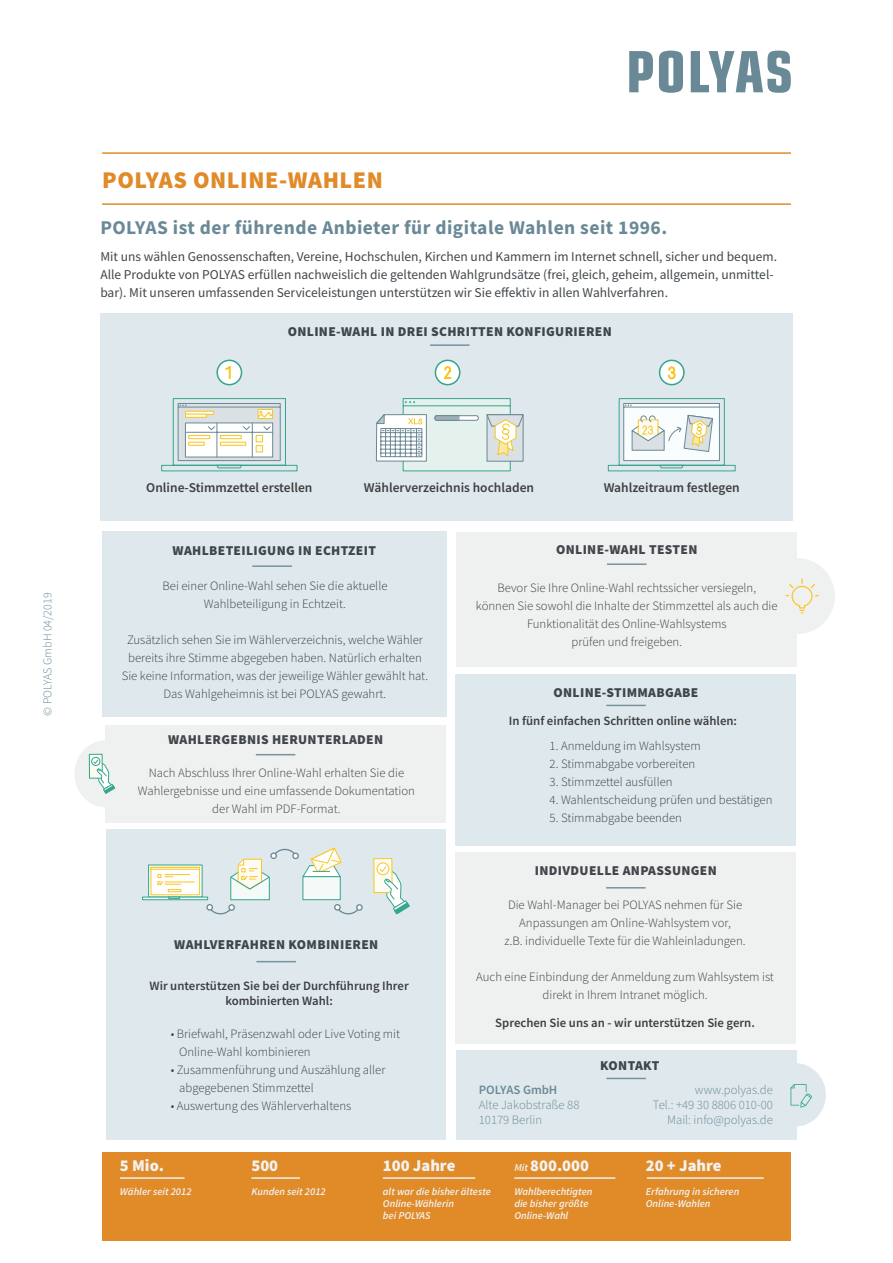
<style>
.page{position:relative;width:893px;height:1263px;background:#fff}
.page>*{position:absolute;margin:0;border:0;box-sizing:border-box;transform-origin:0 0}
.t1{font:900 24px "Source Sans Pro";letter-spacing:.025em;color:#e08a28}
.t2{font:700 19.5px "Source Sans Pro";letter-spacing:.025em;color:#6a8996}
.t3{font:900 16.5px "Source Sans Pro";color:#f1f2f1}
.t4{font:13.5px/18px "Source Sans Pro";color:#40464b}
.t5{font:900 13.5px "Source Sans Pro";letter-spacing:.025em;color:#40464b}
.t6{font:600 13.5px "Source Sans Pro";color:#3e3e3f}
.t7{font:300 12.75px/18px "Source Sans Pro";color:#3e3e3f;text-align:center}
.t8{font:600 12.75px/15px "Source Sans Pro";color:#3e3e3f;text-align:center}
.t9{font:300 12.75px/15px "Source Sans Pro";color:#6a8996}
.t10{font:600 12.75px "Source Sans Pro";color:#6a8996}
.t11{font:300 12px "Source Sans Pro";color:#6a8996}
.t12{font:italic 600 10.5px/12px "Source Sans Pro";color:#f1f2f1}
.s1{font-weight:600;font-style:italic;font-size:10.5px}
</style>
<div class="page">
<div style="left:759px;top:558px;width:76px;height:76px;background:#eff0f0;border-radius:50%"></div>
<div style="left:457px;top:532px;width:340px;height:134px;background:#eff0f0"></div>
<div style="left:456px;top:852px;width:340px;height:192px;background:#eff0f0"></div>
<div style="left:456px;top:674px;width:340px;height:171px;background:#dfe9ed"></div>
<div style="left:102px;top:531px;width:344px;height:186px;background:#dfe9ed"></div>
<div style="left:456px;top:1050px;width:340px;height:89px;background:#dfe9ed"></div>
<div style="left:100px;top:314px;width:693px;height:207px;background:#dfe9ed"></div>
<div style="left:764px;top:1063px;width:62px;height:64px;background:#dfe9ed;border-radius:50%"></div>
<svg style="left:790px;top:1084px;width:22px;height:24px"></svg>
<div style="left:106px;top:725px;width:340px;height:97px;background:#eff0f0"></div>
<div style="left:74px;top:740px;width:63px;height:67px;background:#eff0f0;border-radius:50%"></div>
<div style="left:106px;top:829px;width:340px;height:310px;background:#dfe9ed"></div>
<svg style="left:148px;top:864px;width:55px;height:32px"></svg>
<svg style="left:142px;top:896px;width:65px;height:4px"></svg>
<div style="left:150px;top:867px;width:50px;height:28px;background:#fffefd;border:1px solid #f8c724"></div>
<div style="left:150px;top:867px;width:50px;height:3px;background:#fdfcf3;border:1px solid #f8c724"></div>
<svg style="left:157px;top:874px;width:37px;height:26px"></svg>
<svg style="left:373px;top:858px;width:37px;height:57px"></svg>
<div style="left:206px;top:904px;width:7px;height:7px;border:1px solid #6a8996;border-radius:50%"></div>
<div style="left:356px;top:904px;width:7px;height:7px;border:1px solid #6a8996;border-radius:50%"></div>
<svg style="left:207px;top:847px;width:155px;height:68px"></svg>
<svg style="left:88px;top:753px;width:28px;height:41px"></svg>
<svg style="left:629px;top:51px;width:162px;height:42px"></svg>
<hr style="left:102px;top:203px;width:689px;height:2px;background:#e08a28">
<hr style="left:102px;top:152px;width:689px;height:2px;background:#e08a28">
<svg style="left:161px;top:398px;width:137px;height:73px"></svg>
<div style="left:188px;top:435px;width:22px;height:4px;border:1px solid #f8c724"></div>
<div style="left:188px;top:442px;width:16px;height:4px;border:1px solid #f8c724"></div>
<div style="left:220px;top:435px;width:22px;height:4px;border:1px solid #f8c724"></div>
<div style="left:220px;top:442px;width:26px;height:4px;border:1px solid #f8c724"></div>
<svg style="left:375px;top:398px;width:149px;height:73px"></svg>
<svg style="left:608px;top:398px;width:128px;height:73px"></svg>
<div style="left:217px;top:360px;width:24px;height:25px;background:#fff;border-radius:50%"></div>
<div style="left:216px;top:360px;width:26px;height:25px;border:2px solid #35a58d;border-radius:50%"></div>
<svg style="left:225px;top:366px;width:6px;height:13px"></svg>
<div style="left:435px;top:360px;width:25px;height:25px;background:#fff;border-radius:50%"></div>
<div style="left:435px;top:360px;width:25px;height:25px;border:2px solid #35a58d;border-radius:50%"></div>
<svg style="left:444px;top:366px;width:8px;height:13px"></svg>
<div style="left:660px;top:360px;width:24px;height:25px;background:#fff;border-radius:50%"></div>
<div style="left:659px;top:360px;width:26px;height:25px;border:2px solid #35a58d;border-radius:50%"></div>
<svg style="left:667px;top:366px;width:9px;height:14px"></svg>
<div style="left:102px;top:1152px;width:689px;height:88px;background:#e08a28"></div>
<hr style="left:120px;top:1177px;width:65px;height:2px;background:#eff0f0">
<hr style="left:251px;top:1177px;width:49px;height:2px;background:#eff0f0">
<hr style="left:383px;top:1177px;width:92px;height:2px;background:#eff0f0">
<hr style="left:514px;top:1177px;width:101px;height:2px;background:#eff0f0">
<hr style="left:647px;top:1177px;width:117px;height:2px;background:#eff0f0">
<svg style="left:785px;top:579px;width:34px;height:34px"></svg>
<hr style="left:607px;top:563px;width:39px;height:2px;background:#77939e">
<hr style="left:606px;top:887px;width:40px;height:1px;background:#77939e">
<hr style="left:252px;top:565px;width:40px;height:2px;background:#77939e">
<hr style="left:430px;top:344px;width:39px;height:2px;background:#77939e">
<hr style="left:606px;top:705px;width:40px;height:1px;background:#77939e">
<hr style="left:606px;top:1078px;width:40px;height:1px;background:#77939e">
<hr style="left:256px;top:754px;width:39px;height:1px;background:#77939e">
<hr style="left:256px;top:961px;width:40px;height:1px;background:#77939e">
<h1 class="t1" style="left:102px;top:163px;width:282px">POLYAS ONLINE-WAHLEN</h1>
<h2 class="t2" style="left:100px;top:215px;width:568px">POLYAS ist der führende Anbieter für digitale Wahlen seit 1996.</h2>
<p class="t4" style="left:100px;top:248px;width:678px">Mit uns wählen Genossenschaften, Vereine, Hochschulen, Kirchen und Kammern im Internet schnell, sicher und bequem.<br>Alle Produkte von POLYAS erfüllen nachweislich die geltenden Wahlgrundsätze (frei, gleich, geheim, allgemein, unmittel&shy;bar). Mit unseren umfassenden Serviceleistungen unterstützen wir Sie effektiv in allen Wahlverfahren.</p>
<p class="t5" style="left:288px;top:322px;width:325px">ONLINE-WAHL IN DREI SCHRITTEN KONFIGURIEREN</p>
<p class="t11" style="left:40px;top:716px;width:125px;rotate:-90deg">© POLYAS GmbH 04/2019</p>
<p class="t6" style="left:146px;top:479px;width:168px">Online-Stimmzettel erstellen</p>
<p class="t6" style="left:364px;top:479px;width:172px">Wählerverzeichnis hochladen</p>
<p class="t6" style="left:604px;top:479px;width:138px">Wahlzeitraum festlegen</p>
<p class="t5" style="left:173px;top:541px;width:205px">WAHLBETEILIGUNG IN ECHTZEIT</p>
<p class="t7" style="left:162px;top:577px;width:227px">Bei einer Online-Wahl sehen Sie die aktuelle<br>Wahlbeteiligung in Echtzeit.</p>
<p class="t7" style="left:122px;top:631px;width:308px">Zusätzlich sehen Sie im Wählerverzeichnis, welche Wähler bereits ihre Stimme abgegeben haben. Natürlich erhalten Sie keine Information, was der jeweilige Wähler gewählt hat.<br>Das Wahlgeheimnis ist bei POLYAS gewahrt.</p>
<p class="t5" style="left:168px;top:731px;width:217px">WAHLERGEBNIS HERUNTERLADEN</p>
<p class="t7" style="left:138px;top:764px;width:279px">Nach Abschluss Ihrer Online-Wahl erhalten Sie die<br>Wahlergebnisse und eine umfassende Dokumentation der Wahl im PDF-Format.</p>
<p class="t5" style="left:174px;top:935px;width:206px">WAHLVERFAHREN KOMBINIEREN</p>
<p class="t8" style="left:149px;top:978px;width:261px">Wir unterstützen Sie bei der Durchführung Ihrer kombinierten Wahl:</p>
<p class="t7" style="left:179px;top:1024px;width:222px;text-align:left;text-indent:-9px">• Briefwahl, Präsenzwahl oder Live Voting mit<br>Online-Wahl kombinieren</p>
<p class="t7" style="left:179px;top:1060px;width:208px;text-align:left;text-indent:-9px">• Zusammenführung und Auszählung aller abgegebenen Stimmzettel</p>
<p class="t7" style="left:171px;top:1096px;width:182px">• Auswertung des Wählerverhaltens</p>
<p class="t5" style="left:556px;top:540px;width:143px">ONLINE-WAHL TESTEN</p>
<p class="t7" style="left:476px;top:578px;width:303px">Bevor Sie Ihre Online-Wahl rechtssicher versiegeln,<br>können Sie sowohl die Inhalte der Stimmzettel als auch die Funktionalität des Online-Wahlsystems<br>prüfen und freigeben.</p>
<p class="t5" style="left:553px;top:683px;width:146px">ONLINE-STIMMABGABE</p>
<p class="t8" style="left:509px;top:713px;width:230px">In fünf einfachen Schritten online wählen:</p>
<p class="t7" style="left:550px;top:737px;width:153px">1. Anmeldung im Wahlsystem</p>
<p class="t7" style="left:550px;top:755px;width:147px">2. Stimmabgabe vorbereiten</p>
<p class="t7" style="left:550px;top:773px;width:125px">3. Stimmzettel ausfüllen</p>
<p class="t7" style="left:550px;top:791px;width:224px">4. Wahlentscheidung prüfen und bestätigen</p>
<p class="t7" style="left:550px;top:809px;width:134px">5. Stimmabgabe beenden</p>
<p class="t5" style="left:535px;top:862px;width:183px">INDIVDUELLE ANPASSUNGEN</p>
<p class="t7" style="left:505px;top:896px;width:243px">Die Wahl-Manager bei POLYAS nehmen für Sie<br>Anpassungen am Online-Wahlsystem vor,<br>z.B. individuelle Texte für die Wahleinladungen.</p>
<p class="t7" style="left:476px;top:968px;width:299px">Auch eine Einbindung der Anmeldung zum Wahlsystem ist direkt in Ihrem Intranet möglich.</p>
<p class="t8" style="left:495px;top:1015px;width:261px">Sprechen Sie uns an - wir unterstützen Sie gern.</p>
<p class="t10" style="left:479px;top:1081px;width:80px">POLYAS GmbH</p>
<p class="t9" style="left:479px;top:1097px;width:102px">Alte Jakobstraße 88<br>10179 Berlin</p>
<p class="t5" style="left:600px;top:1056px;width:61px">KONTAKT</p>
<p class="t9" style="left:653px;top:1082px;width:122px;text-align:right">www.polyas.de<br>Tel.: +49 30 8806 010-00<br>Mail: info@polyas.de</p>
<p class="t3" style="left:120px;top:1154px;width:46px">5 Mio.</p>
<p class="t12" style="left:120px;top:1186px;width:73px">Wähler seit 2012</p>
<p class="t3" style="left:251px;top:1154px;width:28px">500</p>
<p class="t12" style="left:251px;top:1186px;width:76px">Kunden seit 2012</p>
<p class="t3" style="left:383px;top:1154px;width:74px">100 Jahre</p>
<p class="t12" style="left:383px;top:1186px;width:110px">alt war die bisher älteste<br>Online-Wählerin<br>bei POLYAS</p>
<p class="t3" style="left:514px;top:1154px;width:76px"><span class="s1">Mit</span> 800.000</p>
<p class="t12" style="left:514px;top:1186px;width:80px">Wahlberechtigten die bisher größte<br>Online-Wahl</p>
<p class="t3" style="left:646px;top:1154px;width:77px">20 + Jahre</p>
<p class="t12" style="left:646px;top:1186px;width:95px">Erfahrung in sicheren<br>Online-Wahlen</p>
</div>
